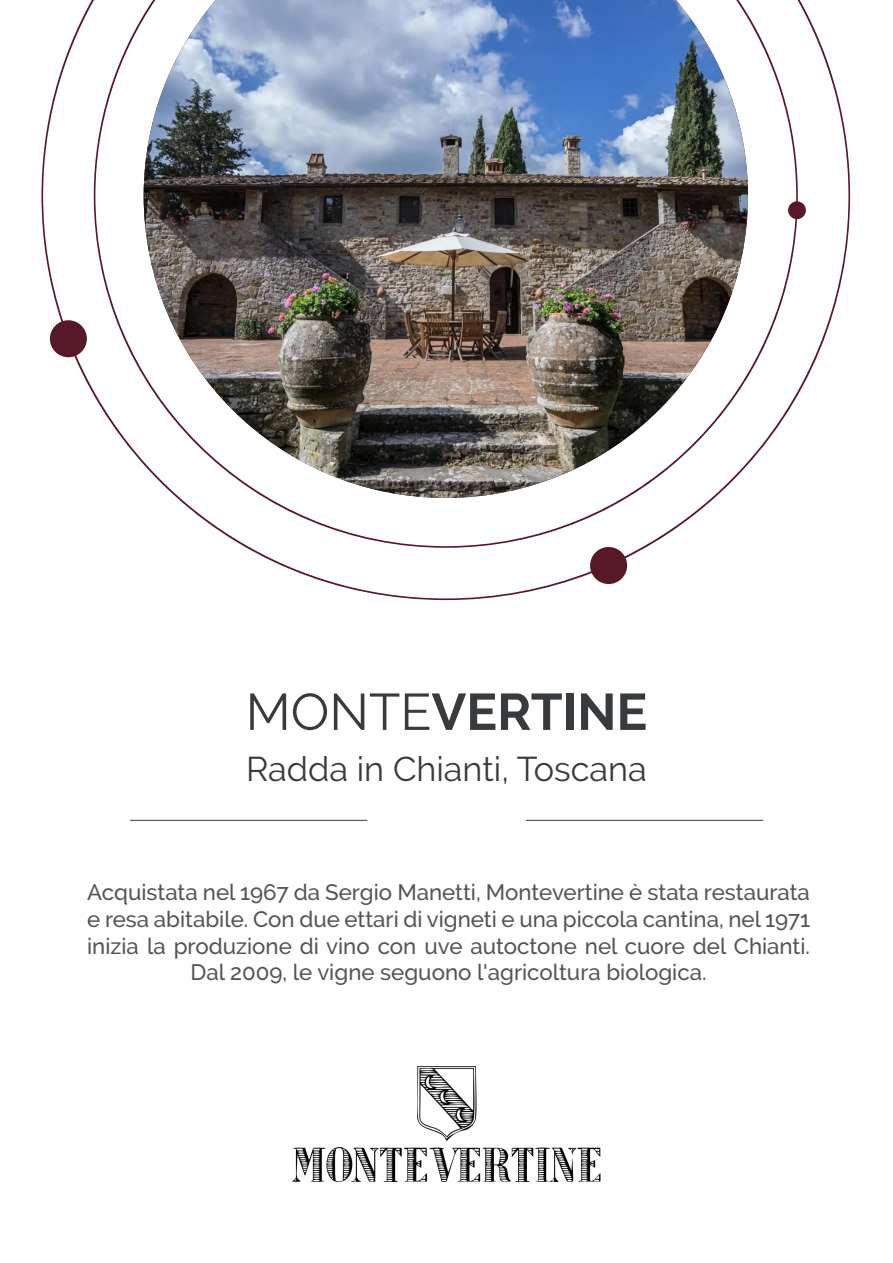
<style>
.page{position:relative;width:893px;height:1263px;background:#fff}
.page>*{position:absolute;margin:0;border:0;box-sizing:border-box;transform-origin:0 0}
.t1{font:700 51.3px "Raleway";color:#373b3d}
.t2{font:34.2px "Raleway";color:#373b3d}
.t3{font:500 22.2px/26.7px "Raleway";color:#525458;text-align:center}
.s1{font-weight:400}
</style>
<div class="page">
<img style="left:42px;top:0;width:808px;height:600px">
<div style="left:50px;top:320px;width:37px;height:37px;background:#571827;border-radius:50%"></div>
<div style="left:788px;top:201px;width:18px;height:18px;background:#571827;border-radius:50%"></div>
<div style="left:590px;top:547px;width:37px;height:37px;background:#571827;border-radius:50%"></div>
<hr style="left:526px;top:820px;width:237px;height:1px;background:#373b3d">
<hr style="left:130px;top:820px;width:237px;height:1px;background:#373b3d">
<img style="left:293px;top:1066px;width:307px;height:115px">
<h1 class="t1" style="left:246px;top:682px;width:403px"><span class="s1">MONTE</span>VERTINE</h1>
<h2 class="t2" style="left:246px;top:749px;width:402px">Radda in Chianti, Toscana</h2>
<p class="t3" style="left:87px;top:879px;width:724px">Acquistata nel 1967 da Sergio Manetti, Montevertine è stata restaurata e resa abitabile. Con due ettari di vigneti e una piccola cantina, nel 1971 inizia la produzione di vino con uve autoctone nel cuore del Chianti.<br>Dal 2009, le vigne seguono l'agricoltura biologica.</p>
</div>
